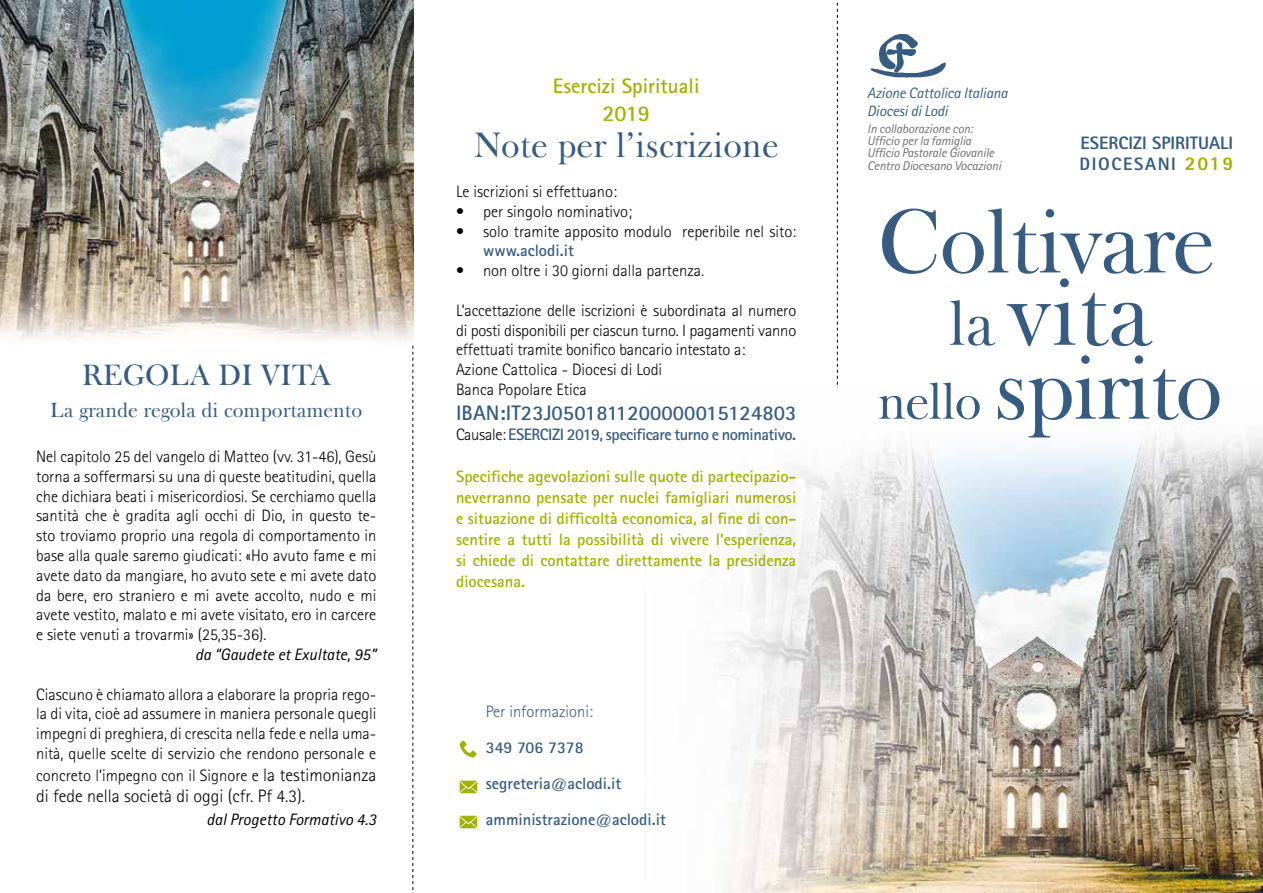
<style>
.page{position:relative;width:1263px;height:893px;background:#fff}
.page>*{position:absolute;margin:0;border:0;box-sizing:border-box;transform-origin:0 0}
.t1{font:96.6px "Frys Baskerville BT";color:#385c80}
.t2{font:92.25px "Frys Baskerville BT";letter-spacing:-.015em;color:#385c80}
.t3{font:36px "Frys Baskerville BT";color:#385c80}
.t4{font:30px "Frys Baskerville BT";color:#385c80}
.t5{font:700 22.5px "Rotis Sans Serif Std";color:#a0b101}
.t6{font:700 21px "Rotis Sans Serif Std";letter-spacing:.005em;color:#385c80}
.t7{font:21px "Frys Baskerville BT";color:#385c80}
.t8{font:700 21px "Rotis Sans Serif Std";color:#a0b101}
.t9{font:300 18px "Rotis Sans Serif Std";color:#000}
.t10{font:800 18px/21px "Rotis Sans Serif Std";color:#385c80}
.t11{font:300 16.5px/19.8px "Rotis Sans Serif Std";color:#000;text-align:justify}
.t12{font:700 16.5px/21px "Rotis Sans Serif Std";color:#a0b101;text-align:justify}
.t13{font:700 16.5px/36px "Rotis Sans Serif Std";color:#385c80}
.t14{font:700 16.5px "Rotis Sans Serif Std";letter-spacing:-.03em;color:#385c80}
.t15{font:italic 16.5px "Rotis Sans Serif Std";color:#000}
.t16{font:300 16.5px "Rotis Sans Serif Std";color:#385c80}
.t17{font:italic 15px/18px "Rotis Sans Serif Std";letter-spacing:-.01em;color:#385c80}
.t18{font:italic 12.75px/12.3px "Rotis Sans Serif Std";letter-spacing:-.01em;color:#706f6f}
.s1{font-size:18px}
.s2{font-weight:300;color:#000}
.s3{font-size:19.5px;color:#a0b101}
.s4{font-size:64.35px}
.s5{font-size:52.2px}
</style>
<div class="page">
<svg style="left:412px;top:345px;width:1px;height:546px"></svg>
<svg style="left:837px;top:2px;width:1px;height:386px"></svg>
<img style="left:0;top:0;width:413px;height:342px">
<img style="left:722px;top:431px;width:541px;height:462px">
<svg style="left:460px;top:781px;width:17px;height:12px"></svg>
<svg style="left:460px;top:816px;width:17px;height:12px"></svg>
<svg style="left:460px;top:741px;width:16px;height:17px"></svg>
<img style="left:870px;top:34px;width:76px;height:44px">
<h3 class="t4" style="left:82px;top:357px;width:250px">REGOLA DI VITA</h3>
<p class="t7" style="left:50px;top:397px;width:314px">La grande regola di comportamento</p>
<p class="t11" style="left:36px;top:446px;width:342px">Nel capitolo 25 del vangelo di Matteo (vv. 31-46), Gesù torna a soffermarsi su una di queste beatitudini, quella che dichiara beati i misericordiosi. Se cerchiamo quella santità che è gradita agli occhi di Dio, in questo te&shy;sto troviamo proprio una regola di comportamento in base alla quale saremo giudicati: «Ho avuto fame e mi avete dato da mangiare, ho avuto sete e mi avete dato da bere, ero straniero e mi avete accolto, nudo e mi avete vestito, malato e mi avete visitato, ero in carcere e siete venuti a trovarmi» (25,35-36).</p>
<p class="t15" style="left:195px;top:645px;width:183px">da “Gaudete et Exultate, 95”</p>
<p class="t11" style="left:36px;top:684px;width:342px">Ciascuno è chiamato allora a elaborare la propria rego&shy;la di vita, cioè ad assumere in maniera personale quegli impegni di preghiera, di crescita nella fede e nella uma&shy;nità, quelle scelte di servizio che rendono personale e</p>
<p class="t11" style="left:36px;top:765px;width:342px">concreto l’impegno con il Signore e <span class="s1">la testimonianza</span></p>
<p class="t9" style="left:36px;top:786px;width:270px">di fede nella società di oggi (cfr. Pf 4.3).</p>
<p class="t15" style="left:206px;top:809px;width:171px">dal Progetto Formativo 4.3</p>
<p class="t8" style="left:553px;top:72px;width:148px">Esercizi Spirituali</p>
<h3 class="t5" style="left:602px;top:100px;width:49px">2019</h3>
<h3 class="t3" style="left:474px;top:123px;width:306px">Note per l’iscrizione</h3>
<p class="t11" style="left:456px;top:182px;width:163px">Le iscrizioni si effettuano:</p>
<p class="t11" style="left:456px;top:201px;width:178px">• per singolo nominativo;</p>
<p class="t11" style="left:456px;top:221px;width:342px">• solo tramite apposito modulo reperibile nel sito:</p>
<p class="t13" style="left:483px;top:232px;width:92px">www.aclodi.it</p>
<p class="t11" style="left:456px;top:261px;width:250px">• non oltre i 30 giorni dalla partenza.</p>
<p class="t11" style="left:456px;top:300px;width:342px;text-align:left">L’accettazione delle iscrizioni è subordinata al numero di posti disponibili per ciascun turno. I pagamenti vanno effettuati tramite bonifico bancario intestato a:<br>Azione Cattolica - Diocesi di Lodi<br>Banca Popolare Etica</p>
<p class="t6" style="left:456px;top:400px;width:342px">IBAN:IT23J0501811200000015124803</p>
<p class="t14" style="left:456px;top:424px;width:342px"><span class="s2">Causale:</span> ESERCIZI 2019, specificare turno e nominativo.</p>
<p class="t12" style="left:456px;top:466px;width:342px">Specifiche agevolazioni sulle quote di partecipazio&shy;neverranno pensate per nuclei famigliari numerosi e situazione di difficoltà economica, al fine di con&shy;sentire a tutti la possibilità di vivere l’esperienza, si chiede di contattare direttamente la presidenza diocesana.</p>
<p class="t16" style="left:486px;top:702px;width:109px">Per informazioni:</p>
<p class="t13" style="left:486px;top:729px;width:181px">349 706 7378 segreteria@aclodi.it amministrazione@aclodi.it</p>
<p class="t17" style="left:867px;top:84px;width:142px">Azione Cattolica Italiana<br>Diocesi di Lodi</p>
<p class="t18" style="left:867px;top:122px;width:135px">In collaborazione con:<br>Ufficio per la famiglia<br>Ufficio Pastorale Giovanile<br>Centro Diocesano Vocazioni</p>
<p class="t10" style="left:1080px;top:132px;width:155px">ESERCIZI SPIRITUALI<br>DIOCESANI <span class="s3">2019</span></p>
<h2 class="t2" style="left:877px;top:184px;width:339px">Coltivare</h2>
<h1 class="t1" style="left:948px;top:252px;width:205px"><span class="s4">la</span> vita</h1>
<h2 class="t2" style="left:877px;top:330px;width:347px"><span class="s5">nello</span> spirito</h2>
</div>
